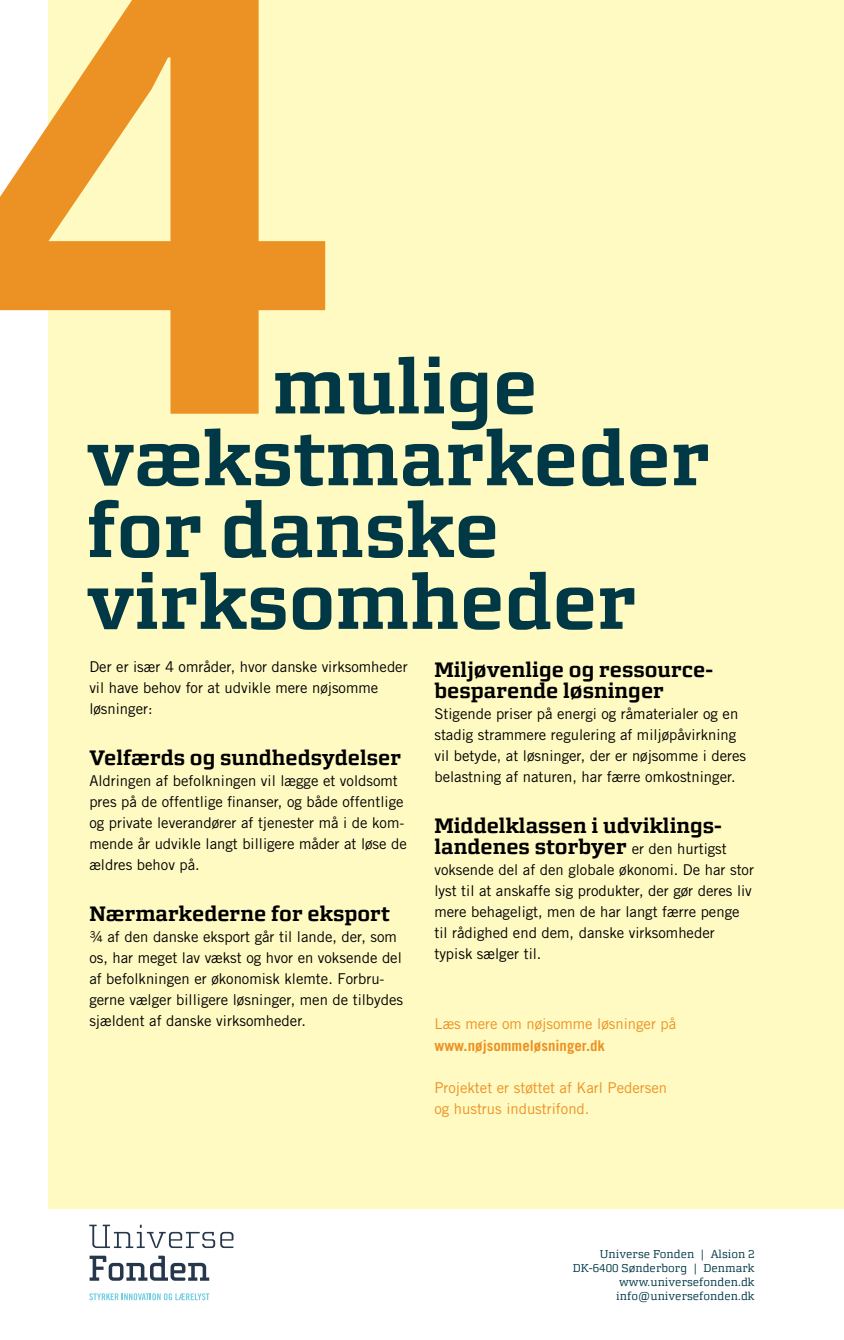
<style>
.page{position:relative;width:844px;height:1340px;background:#fff}
.page>*{position:absolute;margin:0;border:0;box-sizing:border-box;transform-origin:0 0}
.t1{font:700 77px/71.8px "Morgan Avec";color:#003846}
.t2{font:700 21px/21px "Morgan Avec";color:#000}
.t3{font:14.88px/21px "Trade Gothic LT Std";color:#000}
.t4{font:14.88px/21px "Trade Gothic LT Std";color:#ec9123}
.t5{font:700 14.88px "Trade Gothic LT Std";color:#ec9123}
.t6{font:11.38px/14px "Morgan Avec";color:#003846;text-align:right}
.s1{font-family:"Trade Gothic LT Std";font-weight:400;font-size:14.88px}
</style>
<div class="page">
<div style="left:48px;top:0;width:795px;height:1208px;background:#fffac2"></div>
<svg style="left:0;top:0;width:325px;height:414px;fill:#ec9123"></svg>
<svg style="left:90px;top:1255px;width:119px;height:25px"></svg>
<svg style="left:89px;top:1224px;width:144px;height:23px"></svg>
<svg style="left:89px;top:1293px;width:120px;height:7px"></svg>
<h1 class="t1" style="left:87px;top:350px;width:625px;text-indent:186px">mulige vækstmarkeder for danske virksomheder</h1>
<p class="t3" style="left:89px;top:656px;width:320px">Der er især 4 områder, hvor danske virksomheder vil have behov for at udvikle mere nøjsomme løsninger:</p>
<h2 class="t2" style="left:89px;top:747px;width:313px">Velfærds og sundhedsydelser</h2>
<p class="t3" style="left:89px;top:770px;width:319px">Aldringen af befolkningen vil lægge et voldsomt pres på de offentlige finanser, og både offentlige og private leverandører af tjenester må i de kom&shy;mende år udvikle langt billigere måder at løse de ældres behov på.</p>
<h2 class="t2" style="left:89px;top:902px;width:302px">Nærmarkederne for eksport</h2>
<p class="t3" style="left:89px;top:926px;width:315px">¾ af den danske eksport går til lande, der, som os, har meget lav vækst og hvor en voksende del af befolkningen er økonomisk klemte. Forbru&shy;gerne vælger billigere løsninger, men de tilbydes sjældent af danske virksomheder.</p>
<h2 class="t2" style="left:434px;top:658px;width:280px">Miljøvenlige og ressource&shy;besparende løsninger</h2>
<p class="t3" style="left:434px;top:703px;width:313px">Stigende priser på energi og råmaterialer og en stadig strammere regulering af miljøpåvirkning vil betyde, at løsninger, der er nøjsomme i deres belastning af naturen, har færre omkostninger.</p>
<h2 class="t2" style="left:434px;top:814px;width:294px">Middelklassen i udviklings&shy;landenes storbyer <span class="s1">er den hurtigst</span></h2>
<p class="t3" style="left:434px;top:858px;width:321px">voksende del af den globale økonomi. De har stor lyst til at anskaffe sig produkter, der gør deres liv mere behageligt, men de har langt færre penge til rådighed end dem, danske virksomheder typisk sælger til.</p>
<p class="t4" style="left:434px;top:1013px;width:243px">Læs mere om nøjsomme løsninger på</p>
<p class="t5" style="left:434px;top:1036px;width:172px">www.nøjsommeløsninger.dk</p>
<p class="t4" style="left:434px;top:1076px;width:234px">Projektet er støttet af Karl Pedersen og hustrus industrifond.</p>
<p class="t6" style="left:572px;top:1247px;width:183px">Universe Fonden | Alsion 2<br>DK-6400 Sønderborg | Denmark www.universefonden.dk info@universefonden.dk</p>
</div>
